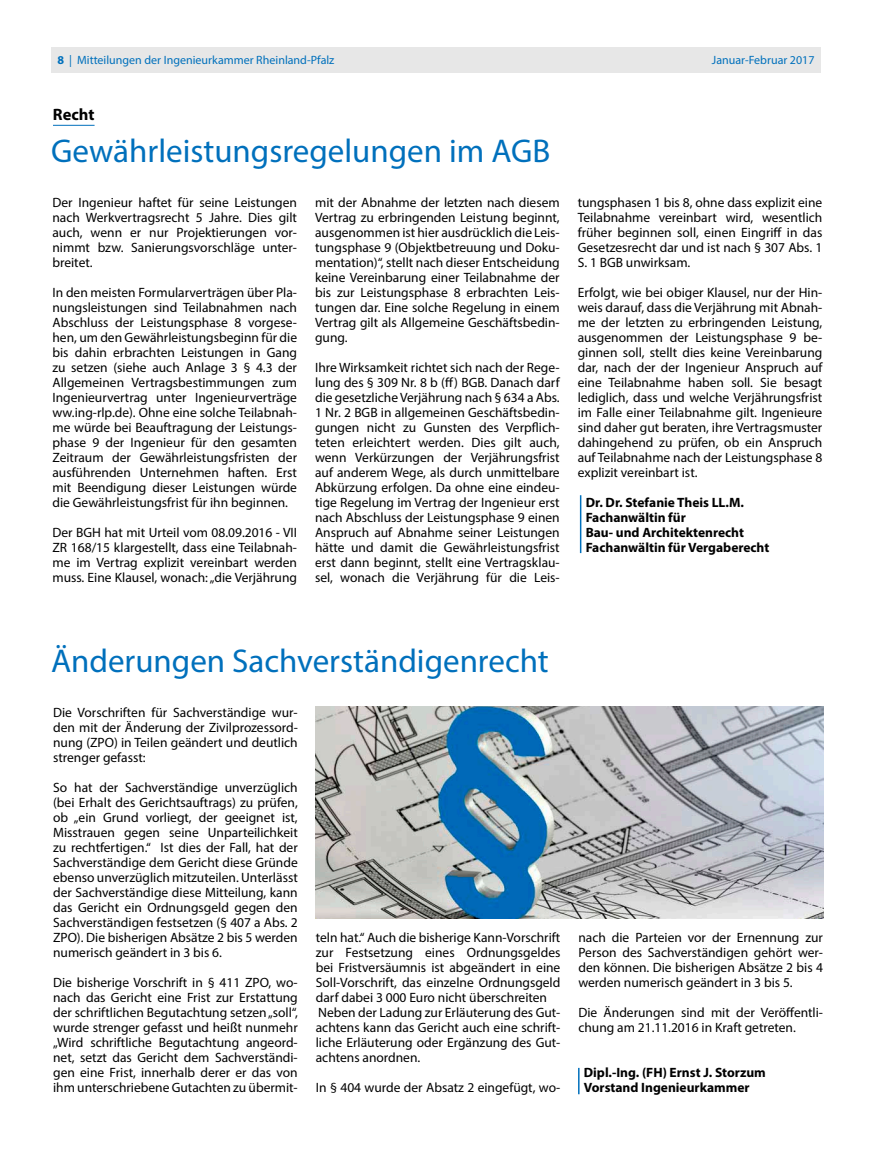
<style>
.page{position:relative;width:872px;height:1170px;background:#fff}
.page>*{position:absolute;margin:0;border:0;box-sizing:border-box;transform-origin:0 0}
.t1{font:33px "Myriad Pro";color:#0070bc}
.t2{font:700 16.5px "Myriad Pro";color:#000}
.t3{font:13.5px/15px "Myriad Pro";color:#000;text-align:justify}
.t4{font:700 13.5px/15px "Myriad Pro";color:#000}
.t5{font:12px "Myriad Pro";color:#0070bc}
.s1{font-weight:700}
</style>
<div class="page">
<div style="left:51px;top:47px;width:770px;height:25px;background:#e7e7e7"></div>
<hr style="left:53px;top:125px;width:42px;height:1px;background:#0070bc">
<hr style="left:580px;top:495px;width:1px;height:58px;background:#0070bc">
<svg style="left:578px;top:1067px;width:1px;height:27px"></svg>
<img style="left:316px;top:706px;width:507px;height:212px">
<p class="t5" style="left:57px;top:53px;width:278px"><span class="s1">8</span> | Mitteilungen der Ingenieurkammer Rheinland-Pfalz</p>
<p class="t5" style="left:712px;top:53px;width:104px">Januar-Februar 2017</p>
<p class="t2" style="left:53px;top:104px;width:43px">Recht</p>
<h1 class="t1" style="left:51px;top:130px;width:501px">Gewährleistungsregelungen im AGB</h1>
<p class="t3" style="left:52px;top:194px;width:246px">Der Ingenieur haftet für seine Leistungen nach Werkvertragsrecht 5 Jahre. Dies gilt auch, wenn er nur Projektierungen vor&shy;nimmt bzw. Sanierungsvorschläge unter&shy;breitet.</p>
<p class="t3" style="left:52px;top:284px;width:246px">In den meisten Formularverträgen über Pla&shy;nungsleistungen sind Teilabnahmen nach Abschluss der Leistungsphase 8 vorgese&shy;hen, um den Gewährleistungsbeginn für die bis dahin erbrachten Leistungen in Gang zu setzen (siehe auch Anlage 3 § 4.3 der Allgemeinen Vertragsbestimmungen zum Ingenieurvertrag unter Ingenieurverträge ww.ing-rlp.de). Ohne eine solche Teilabnah&shy;me würde bei Beauftragung der Leistungs&shy;phase 9 der Ingenieur für den gesamten Zeitraum der Gewährleistungsfristen der ausführenden Unternehmen haften. Erst mit Beendigung dieser Leistungen würde die Gewährleistungsfrist für ihn beginnen.</p>
<p class="t3" style="left:52px;top:524px;width:246px">Der BGH hat mit Urteil vom 08.09.2016 - VII ZR 168/15 klargestellt, dass eine Teilabnah&shy;me im Vertrag explizit vereinbart werden muss. Eine Klausel, wonach: „die Verjährung</p>
<p class="t3" style="left:315px;top:194px;width:246px">mit der Abnahme der letzten nach diesem Vertrag zu erbringenden Leistung beginnt, ausgenommen ist hier ausdrücklich die Leis&shy;tungsphase 9 (Objektbetreuung und Doku&shy;mentation)“, stellt nach dieser Entscheidung keine Vereinbarung einer Teilabnahme der bis zur Leistungsphase 8 erbrachten Leis&shy;tungen dar. Eine solche Regelung in einem Vertrag gilt als Allgemeine Geschäftsbedin&shy;gung.</p>
<p class="t3" style="left:315px;top:359px;width:246px">Ihre Wirksamkeit richtet sich nach der Rege&shy;lung des § 309 Nr. 8 b (ff) BGB. Danach darf die gesetzliche Verjährung nach § 634 a Abs.<br>1 Nr. 2 BGB in allgemeinen Geschäftsbedin&shy;gungen nicht zu Gunsten des Verpflich&shy;teten erleichtert werden. Dies gilt auch, wenn Verkürzungen der Verjährungsfrist auf anderem Wege, als durch unmittelbare Abkürzung erfolgen. Da ohne eine eindeu&shy;tige Regelung im Vertrag der Ingenieur erst nach Abschluss der Leistungsphase 9 einen Anspruch auf Abnahme seiner Leistungen hätte und damit die Gewährleistungsfrist erst dann beginnt, stellt eine Vertragsklau&shy;sel, wonach die Verjährung für die Leis-</p>
<p class="t3" style="left:578px;top:194px;width:246px">tungsphasen 1 bis 8, ohne dass explizit eine Teilabnahme vereinbart wird, wesentlich früher beginnen soll, einen Eingriff in das Gesetzesrecht dar und ist nach § 307 Abs. 1<br>S. 1 BGB unwirksam.</p>
<p class="t3" style="left:578px;top:284px;width:246px">Erfolgt, wie bei obiger Klausel, nur der Hin&shy;weis darauf, dass die Verjährung mit Abnah&shy;me der letzten zu erbringenden Leistung, ausgenommen der Leistungsphase 9 be&shy;ginnen soll, stellt dies keine Vereinbarung dar, nach der der Ingenieur Anspruch auf eine Teilabnahme haben soll. Sie besagt lediglich, dass und welche Verjährungsfrist im Falle einer Teilabnahme gilt. Ingenieure sind daher gut beraten, ihre Vertragsmuster dahingehend zu prüfen, ob ein Anspruch auf Teilabnahme nach der Leistungsphase 8 explizit vereinbart ist.</p>
<p class="t4" style="left:585px;top:494px;width:185px">Dr. Dr. Stefanie Theis LL.M.<br>Fachanwältin für<br>Bau- und Architektenrecht<br>Fachanwältin für Vergaberecht</p>
<h1 class="t1" style="left:51px;top:640px;width:499px">Änderungen Sachverständigenrecht</h1>
<p class="t3" style="left:53px;top:704px;width:246px">Die Vorschriften für Sachverständige wur&shy;den mit der Änderung der Zivilprozessord&shy;nung (ZPO) in Teilen geändert und deutlich strenger gefasst:</p>
<p class="t3" style="left:53px;top:779px;width:246px">So hat der Sachverständige unverzüglich (bei Erhalt des Gerichtsauftrags) zu prüfen, ob „ein Grund vorliegt, der geeignet ist, Misstrauen gegen seine Unparteilichkeit zu rechtfertigen.“ Ist dies der Fall, hat der Sachverständige dem Gericht diese Gründe ebenso unverzüglich mitzuteilen. Unterlässt der Sachverständige diese Mitteilung, kann das Gericht ein Ordnungsgeld gegen den Sachverständigen festsetzen (§ 407 a Abs. 2<br>ZPO). Die bisherigen Absätze 2 bis 5 werden numerisch geändert in 3 bis 6.</p>
<p class="t3" style="left:53px;top:974px;width:246px">Die bisherige Vorschrift in § 411 ZPO, wo&shy;nach das Gericht eine Frist zur Erstattung der schriftlichen Begutachtung setzen „soll“, wurde strenger gefasst und heißt nunmehr „Wird schriftliche Begutachtung angeord&shy;net, setzt das Gericht dem Sachverständi&shy;gen eine Frist, innerhalb derer er das von ihm unterschriebene Gutachten zu übermit-</p>
<p class="t3" style="left:316px;top:929px;width:246px;text-align:left">teln hat.“ Auch die bisherige Kann-Vorschrift zur Festsetzung eines Ordnungsgeldes bei Fristversäumnis ist abgeändert in eine Soll-Vorschrift, das einzelne Ordnungsgeld darf dabei 3 000 Euro nicht überschreiten Neben der Ladung zur Erläuterung des Gut&shy;achtens kann das Gericht auch eine schrift&shy;liche Erläuterung oder Ergänzung des Gut&shy;achtens anordnen.</p>
<p class="t3" style="left:316px;top:1079px;width:246px">In § 404 wurde der Absatz 2 eingefügt, wo-</p>
<p class="t3" style="left:578px;top:929px;width:246px">nach die Parteien vor der Ernennung zur Person des Sachverständigen gehört wer&shy;den können. Die bisherigen Absätze 2 bis 4 werden numerisch geändert in 3 bis 5.</p>
<p class="t3" style="left:578px;top:1004px;width:246px">Die Änderungen sind mit der Veröffentli&shy;chung am 21.11.2016 in Kraft getreten.</p>
<p class="t4" style="left:584px;top:1064px;width:183px">Dipl.-Ing. (FH) Ernst J. Storzum<br>Vorstand Ingenieurkammer</p>
</div>
